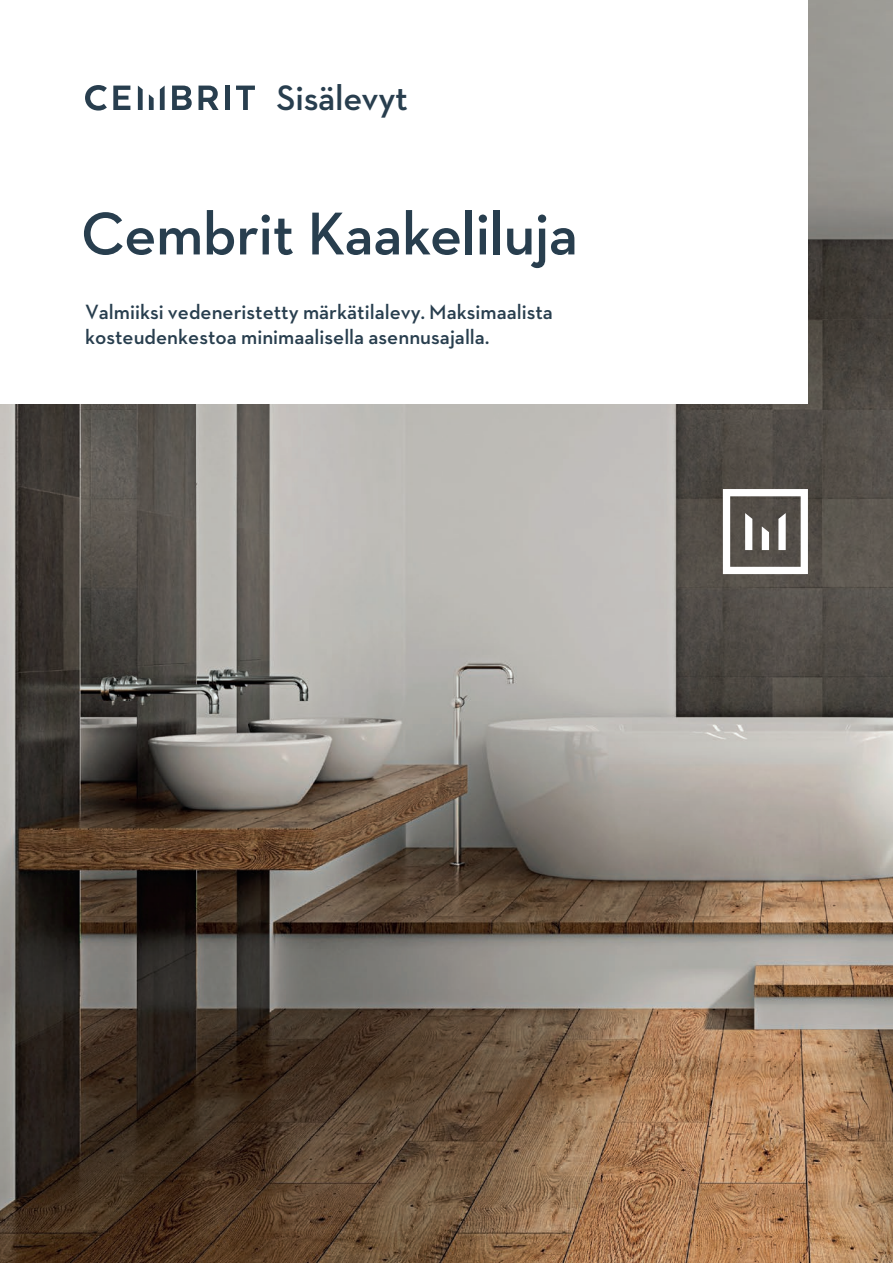
<style>
.page{position:relative;width:893px;height:1263px;background:#fff}
.page>*{position:absolute;margin:0;border:0;box-sizing:border-box;transform-origin:0 0}
.t1{font:600 61.5px "Neutraface 2 Text";letter-spacing:-.01em;color:#283e4e}
.t2{font:600 36px "Neutraface 2 Text";letter-spacing:-.01em;color:#283e4e}
.Cembrit_Important{font:600 21px/25.5px "Neutraface 2 Text";color:#283e4e}
</style>
<div class="page">
<img style="left:0;top:0;width:893px;height:1263px">
<div style="left:0;top:0;width:808px;height:404px;background:#fff"></div>
<svg style="left:723px;top:489px;width:85px;height:85px"></svg>
<svg style="left:85px;top:85px;width:22px;height:26px"></svg>
<svg style="left:113px;top:86px;width:17px;height:24px"></svg>
<svg style="left:172px;top:86px;width:20px;height:24px"></svg>
<svg style="left:199px;top:86px;width:20px;height:24px"></svg>
<div style="left:225px;top:86px;width:5px;height:24px;background:#283e4e"></div>
<svg style="left:236px;top:86px;width:19px;height:24px"></svg>
<svg style="left:138px;top:86px;width:5px;height:24px"></svg>
<svg style="left:149px;top:94px;width:5px;height:16px"></svg>
<svg style="left:160px;top:86px;width:5px;height:24px"></svg>
<p class="t2" style="left:276px;top:75px;width:133px">Sisälevyt</p>
<p class="t1" style="left:81px;top:195px;width:499px">Cembrit Kaakeliluja</p>
<p class="Cembrit_Important" style="left:85px;top:299px;width:469px">Valmiiksi vedeneristetty märkätilalevy. Maksimaalista kosteudenkestoa minimaalisella asennusajalla.</p>
</div>
